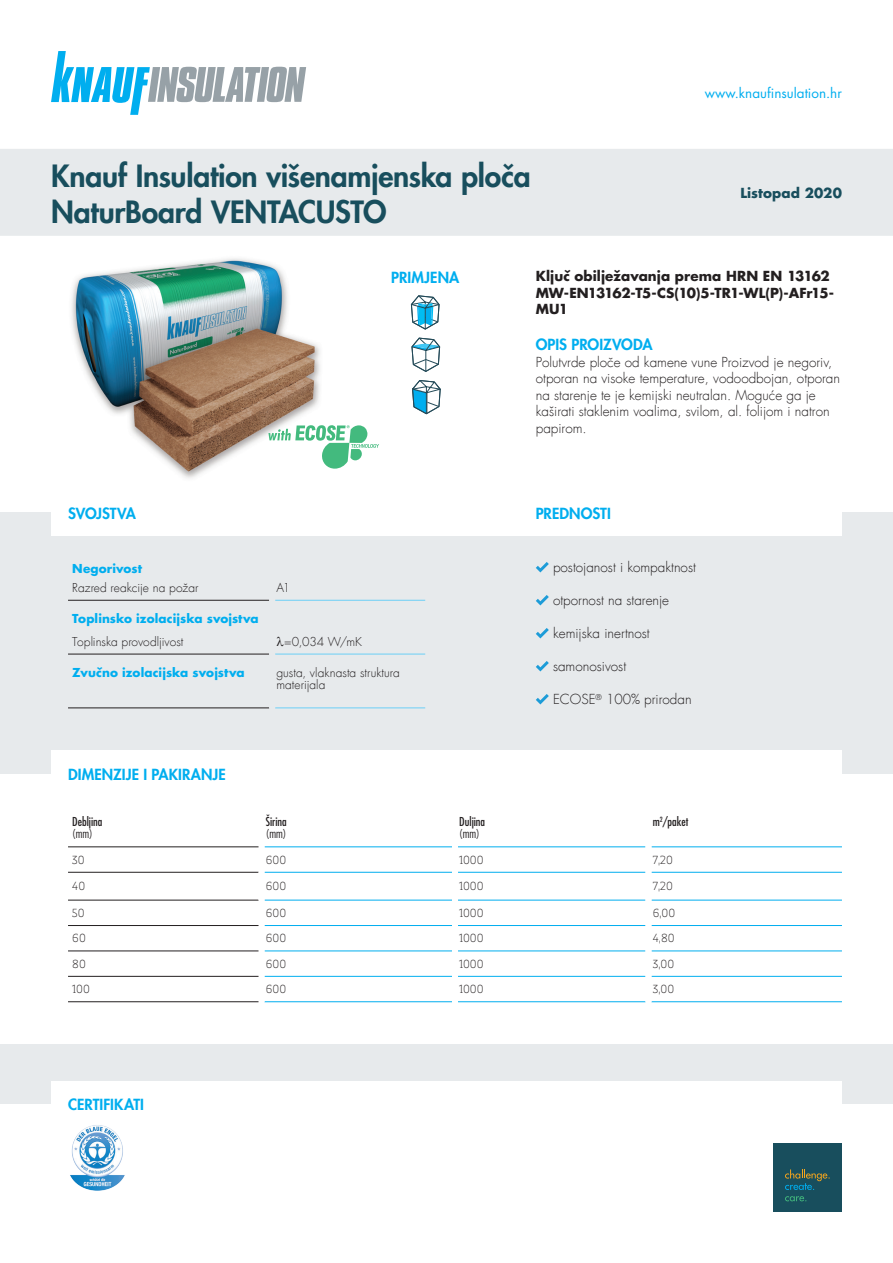
<style>
.page{position:relative;width:893px;height:1263px;background:#fff}
.page>*{position:absolute;margin:0;border:0;box-sizing:border-box;transform-origin:0 0}
.t1{font:30px/36px "Futura LT Heavy";letter-spacing:-.01em;color:#184e5d}
.t2{font:15px "Futura LT Heavy";letter-spacing:.005em;color:#00aeef}
.t3{font:300 13.5px/16.5px "Futura LT";color:#231f20}
.t4{font:700 13.5px/16.5px "Futura X";letter-spacing:-.035em;color:#231f20}
.t5{font:700 13.5px "Futura X";letter-spacing:.005em;color:#231f20}
.t6{font:13.5px "Futura X";color:#00aeef}
.t7{font:700 13.5px "Futura X";letter-spacing:.005em;color:#184e5d}
.Tablica_vrijednosti{font:300 12px/12px "Futura LT";color:#231f20}
.Tablica_vrijednosti-2{font:300 12px "Dobra Slab";color:#231f20}
.Tablica_kategorija{font:700 12px "Futura X";letter-spacing:.005em;color:#00aeef}
.Tablica_kategorija-2{font:500 condensed 12px "Futura X";color:#231f20}
.Tablica_kategorija-3{font:300 condensed 12px "Futura X";color:#231f20}
</style>
<div class="page">
<svg style="left:51px;top:51px;width:255px;height:64px"></svg>
<div style="left:0;top:512px;width:893px;height:262px;background:#e7eaec"></div>
<div style="left:0;top:1044px;width:893px;height:60px;background:#e7eaec"></div>
<div style="left:51px;top:1080px;width:791px;height:47px;background:#fff"></div>
<div style="left:51px;top:750px;width:791px;height:47px;background:#fff"></div>
<div style="left:519px;top:489px;width:323px;height:47px;background:#fff"></div>
<hr style="left:68px;top:600px;width:201px;height:1px;background:#231f20">
<hr style="left:68px;top:654px;width:201px;height:1px;background:#231f20">
<hr style="left:68px;top:707px;width:201px;height:1px;background:#231f20">
<hr style="left:275px;top:600px;width:150px;height:1px;background:#6bcff6">
<hr style="left:275px;top:707px;width:150px;height:1px;background:#6bcff6">
<hr style="left:275px;top:654px;width:150px;height:1px;background:#6bcff6">
<svg style="left:536px;top:562px;width:13px;height:10px"></svg>
<svg style="left:536px;top:595px;width:13px;height:10px"></svg>
<svg style="left:536px;top:628px;width:13px;height:10px"></svg>
<svg style="left:536px;top:661px;width:13px;height:10px"></svg>
<svg style="left:536px;top:694px;width:13px;height:10px"></svg>
<svg style="left:68px;top:847px;width:774px;height:129px"></svg>
<hr style="left:264px;top:872px;width:188px;height:1px;background:#00aeef">
<hr style="left:458px;top:872px;width:187px;height:1px;background:#00aeef">
<hr style="left:651px;top:872px;width:191px;height:1px;background:#00aeef">
<hr style="left:264px;top:900px;width:188px;height:1px;background:#00aeef">
<hr style="left:458px;top:900px;width:187px;height:1px;background:#00aeef">
<hr style="left:651px;top:900px;width:191px;height:1px;background:#00aeef">
<hr style="left:264px;top:925px;width:188px;height:1px;background:#00aeef">
<hr style="left:458px;top:925px;width:187px;height:1px;background:#00aeef">
<hr style="left:651px;top:925px;width:191px;height:1px;background:#00aeef">
<hr style="left:264px;top:846px;width:188px;height:1px;background:#00aeef">
<hr style="left:458px;top:846px;width:187px;height:1px;background:#00aeef">
<hr style="left:651px;top:846px;width:191px;height:1px;background:#00aeef">
<hr style="left:264px;top:951px;width:188px;height:1px;background:#00aeef">
<hr style="left:458px;top:951px;width:187px;height:1px;background:#00aeef">
<hr style="left:651px;top:951px;width:191px;height:1px;background:#00aeef">
<hr style="left:264px;top:976px;width:188px;height:1px;background:#00aeef">
<hr style="left:458px;top:976px;width:187px;height:1px;background:#00aeef">
<hr style="left:651px;top:976px;width:191px;height:1px;background:#00aeef">
<hr style="left:264px;top:1001px;width:188px;height:1px;background:#00aeef">
<hr style="left:458px;top:1001px;width:187px;height:1px;background:#00aeef">
<hr style="left:651px;top:1001px;width:191px;height:1px;background:#00aeef">
<div style="left:258px;top:847px;width:6px;height:25px;background:#fff"></div>
<div style="left:452px;top:847px;width:6px;height:25px;background:#fff"></div>
<div style="left:645px;top:847px;width:6px;height:25px;background:#fff"></div>
<div style="left:452px;top:872px;width:6px;height:28px;background:#fff"></div>
<div style="left:645px;top:872px;width:6px;height:28px;background:#fff"></div>
<div style="left:258px;top:900px;width:6px;height:25px;background:#fff"></div>
<div style="left:452px;top:900px;width:6px;height:25px;background:#fff"></div>
<div style="left:645px;top:900px;width:6px;height:25px;background:#fff"></div>
<div style="left:258px;top:925px;width:6px;height:26px;background:#fff"></div>
<div style="left:452px;top:925px;width:6px;height:26px;background:#fff"></div>
<div style="left:645px;top:925px;width:6px;height:26px;background:#fff"></div>
<div style="left:258px;top:951px;width:6px;height:25px;background:#fff"></div>
<div style="left:452px;top:951px;width:6px;height:25px;background:#fff"></div>
<div style="left:645px;top:951px;width:6px;height:25px;background:#fff"></div>
<hr style="left:68px;top:846px;width:190px;height:1px;background:#231f20">
<hr style="left:68px;top:925px;width:190px;height:1px;background:#231f20">
<hr style="left:68px;top:951px;width:190px;height:1px;background:#231f20">
<hr style="left:68px;top:976px;width:190px;height:1px;background:#231f20">
<hr style="left:68px;top:1001px;width:190px;height:1px;background:#231f20">
<hr style="left:68px;top:872px;width:190px;height:1px;background:#231f20">
<hr style="left:68px;top:900px;width:190px;height:1px;background:#231f20">
<div style="left:258px;top:872px;width:6px;height:28px;background:#fff"></div>
<img style="left:70px;top:1125px;width:55px;height:66px">
<svg style="left:411px;top:337px;width:29px;height:35px"></svg>
<svg style="left:411px;top:295px;width:29px;height:35px"></svg>
<div style="left:774px;top:1144px;width:68px;height:68px;background:#184e5d"></div>
<svg style="left:785px;top:1169px;width:45px;height:21px"></svg>
<svg style="left:785px;top:1196px;width:21px;height:5px"></svg>
<div style="left:0;top:149px;width:893px;height:87px;background:#e7eaec"></div>
<img style="left:71px;top:258px;width:249px;height:220px">
<svg style="left:268px;top:425px;width:111px;height:44px"></svg>
<div style="left:51px;top:489px;width:472px;height:47px;background:#fff"></div>
<svg style="left:412px;top:380px;width:29px;height:34px"></svg>
<p class="t1" style="left:51px;top:157px;width:481px">Knauf Insulation višenamjenska ploča<br>NaturBoard VENTACUSTO</p>
<p class="t6" style="left:705px;top:84px;width:139px">www.knaufinsulation.hr</p>
<p class="t7" style="left:740px;top:184px;width:103px">Listopad 2020</p>
<p class="t2" style="left:68px;top:503px;width:69px">SVOJSTVA</p>
<p class="t2" style="left:391px;top:267px;width:70px">PRIMJENA</p>
<p class="t5" style="left:536px;top:267px;width:295px">Ključ obilježavanja prema HRN EN 13162</p>
<p class="t4" style="left:536px;top:284px;width:300px">MW-EN13162-T5-CS(10)5-TR1-WL(P)-AFr15-<br>MU1</p>
<p class="t2" style="left:536px;top:335px;width:118px">OPIS PROIZVODA</p>
<p class="t3" style="left:536px;top:354px;width:306px">Polutvrde ploče od kamene vune Proizvod je negoriv, otporan na visoke temperature, vodoodbojan, otporan na starenje te je kemijski neutralan. Moguće ga je kaširati staklenim voalima, svilom, al. folijom i natron papirom.</p>
<p class="t2" style="left:536px;top:503px;width:77px">PREDNOSTI</p>
<p class="Tablica_kategorija" style="left:72px;top:561px;width:71px">Negorivost</p>
<p class="Tablica_vrijednosti" style="left:72px;top:582px;width:128px">Razred reakcije na požar</p>
<p class="Tablica_vrijednosti" style="left:276px;top:582px;width:15px">A1</p>
<p class="Tablica_kategorija" style="left:72px;top:610px;width:188px">Toplinsko izolacijska svojstva</p>
<p class="Tablica_vrijednosti" style="left:72px;top:635px;width:113px">Toplinska provodljivost</p>
<p class="Tablica_vrijednosti" style="left:284px;top:635px;width:80px">=0,034 W/mK</p>
<p class="Tablica_kategorija" style="left:72px;top:664px;width:174px">Zvučno izolacijska svojstva</p>
<p class="Tablica_vrijednosti" style="left:276px;top:667px;width:125px">gusta, vlaknasta struktura materijala</p>
<p class="t3" style="left:553px;top:560px;width:144px">postojanost i kompaktnost</p>
<p class="t3" style="left:553px;top:593px;width:118px">otpornost na starenje</p>
<p class="t3" style="left:553px;top:626px;width:98px">kemijska inertnost</p>
<p class="t3" style="left:553px;top:659px;width:75px">samonosivost</p>
<p class="t3" style="left:553px;top:692px;width:140px">ECOSE<sup>®</sup> 100% prirodan</p>
<p class="t2" style="left:68px;top:765px;width:159px">DIMENZIJE I PAKIRANJE</p>
<p class="Tablica_kategorija-2" style="left:72px;top:815px;width:32px">Debljina</p>
<p class="Tablica_kategorija-3" style="left:72px;top:827px;width:22px">(mm)</p>
<p class="Tablica_kategorija-2" style="left:266px;top:815px;width:23px">Širina</p>
<p class="Tablica_kategorija-3" style="left:266px;top:827px;width:22px">(mm)</p>
<p class="Tablica_kategorija-2" style="left:459px;top:815px;width:27px">Duljina</p>
<p class="Tablica_kategorija-3" style="left:459px;top:827px;width:22px">(mm)</p>
<p class="Tablica_kategorija-2" style="left:653px;top:815px;width:37px">m<sup>2</sup>/paket</p>
<p class="Tablica_vrijednosti-2" style="left:72px;top:853px;width:14px">30</p>
<p class="Tablica_vrijednosti-2" style="left:266px;top:853px;width:22px">600</p>
<p class="Tablica_vrijednosti-2" style="left:459px;top:853px;width:26px">1000</p>
<p class="Tablica_vrijednosti-2" style="left:653px;top:853px;width:22px">7,20</p>
<p class="Tablica_vrijednosti-2" style="left:72px;top:879px;width:14px">40</p>
<p class="Tablica_vrijednosti-2" style="left:266px;top:879px;width:22px">600</p>
<p class="Tablica_vrijednosti-2" style="left:459px;top:879px;width:26px">1000</p>
<p class="Tablica_vrijednosti-2" style="left:653px;top:879px;width:22px">7,20</p>
<p class="Tablica_vrijednosti-2" style="left:72px;top:906px;width:14px">50</p>
<p class="Tablica_vrijednosti-2" style="left:266px;top:906px;width:22px">600</p>
<p class="Tablica_vrijednosti-2" style="left:459px;top:906px;width:26px">1000</p>
<p class="Tablica_vrijednosti-2" style="left:653px;top:906px;width:24px">6,00</p>
<p class="Tablica_vrijednosti-2" style="left:72px;top:931px;width:15px">60</p>
<p class="Tablica_vrijednosti-2" style="left:266px;top:931px;width:22px">600</p>
<p class="Tablica_vrijednosti-2" style="left:459px;top:931px;width:26px">1000</p>
<p class="Tablica_vrijednosti-2" style="left:653px;top:931px;width:23px">4,80</p>
<p class="Tablica_vrijednosti-2" style="left:72px;top:957px;width:15px">80</p>
<p class="Tablica_vrijednosti-2" style="left:266px;top:957px;width:22px">600</p>
<p class="Tablica_vrijednosti-2" style="left:459px;top:957px;width:26px">1000</p>
<p class="Tablica_vrijednosti-2" style="left:653px;top:957px;width:23px">3,00</p>
<p class="Tablica_vrijednosti-2" style="left:72px;top:982px;width:19px">100</p>
<p class="Tablica_vrijednosti-2" style="left:266px;top:982px;width:22px">600</p>
<p class="Tablica_vrijednosti-2" style="left:459px;top:982px;width:26px">1000</p>
<p class="Tablica_vrijednosti-2" style="left:653px;top:982px;width:23px">3,00</p>
<p class="t2" style="left:68px;top:1095px;width:78px">CERTIFIKATI</p>
</div>
